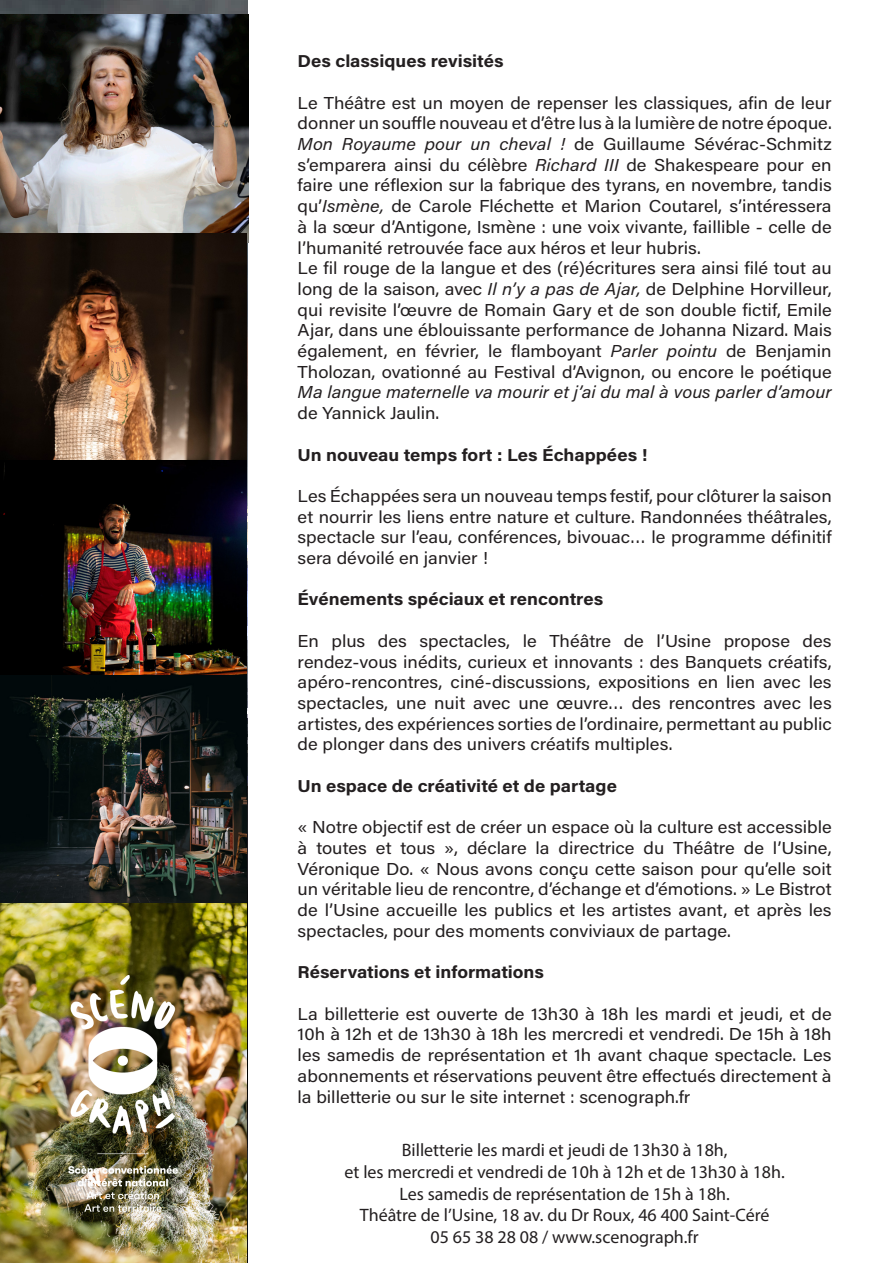
<style>
.page{position:relative;width:893px;height:1263px;background:#fff}
.page>*{position:absolute;margin:0;border:0;box-sizing:border-box;transform-origin:0 0}
.t1{font:18px "Myriad Pro";color:#231f20}
.t2{font:17.25px/20.7px "Acumin Pro";color:#231f20;text-align:justify;scale:1.07 1}
.t3{font:700 17.25px "Acumin Pro";color:#231f20;scale:1.07 1}
.s1{font-style:italic}
</style>
<div class="page">
<img style="left:0;top:15px;width:248px;height:227px">
<img style="left:0;top:233px;width:247px;height:443px">
<img style="left:0;top:676px;width:247px;height:227px">
<img style="left:0;top:903px;width:247px;height:360px">
<img style="left:69px;top:976px;width:109px;height:236px">
<p class="t3" style="left:298px;top:49px;width:194px">Des classiques revisités</p>
<p class="t2" style="left:298px;top:92px;width:501px">Le Théâtre est un moyen de repenser les classiques, afin de leur donner un souffle nouveau et d’être lus à la lumière de notre époque.<br><span class="s1">Mon Royaume pour un cheval !</span> de Guillaume Sévérac-Schmitz s’emparera ainsi du célèbre <span class="s1">Richard III</span> de Shakespeare pour en faire une réflexion sur la fabrique des tyrans, en novembre, tandis qu’<span class="s1">Ismène,</span> de Carole Fléchette et Marion Coutarel, s’intéressera à la sœur d’Antigone, Ismène : une voix vivante, faillible - celle de l’humanité retrouvée face aux héros et leur hubris.</p>
<p class="t2" style="left:298px;top:257px;width:501px">Le fil rouge de la langue et des (ré)écritures sera ainsi filé tout au long de la saison, avec <span class="s1">Il n’y a pas de Ajar,</span> de Delphine Horvilleur, qui revisite l’œuvre de Romain Gary et de son double fictif, Emile Ajar, dans une éblouissante performance de Johanna Nizard. Mais également, en février, le flamboyant <span class="s1">Parler pointu</span> de Benjamin Tholozan, ovationné au Festival d’Avignon, ou encore le poétique <span class="s1">Ma langue maternelle va mourir et j’ai du mal à vous parler d’amour </span>de Yannick Jaulin.</p>
<p class="t3" style="left:298px;top:442px;width:329px">Un nouveau temps fort : Les Échappées !</p>
<p class="t2" style="left:298px;top:485px;width:501px">Les Échappées sera un nouveau temps festif, pour clôturer la saison et nourrir les liens entre nature et culture. Randonnées théâtrales, spectacle sur l’eau, conférences, bivouac… le programme définitif sera dévoilé en janvier !</p>
<p class="t3" style="left:298px;top:587px;width:287px">Événements spéciaux et rencontres</p>
<p class="t2" style="left:298px;top:630px;width:501px">En plus des spectacles, le Théâtre de l’Usine propose des rendez-vous inédits, curieux et innovants : des Banquets créatifs, apéro-rencontres, ciné-discussions, expositions en lien avec les spectacles, une nuit avec une œuvre… des rencontres avec les artistes, des expériences sorties de l’ordinaire, permettant au public de plonger dans des univers créatifs multiples.</p>
<p class="t3" style="left:298px;top:774px;width:300px">Un espace de créativité et de partage</p>
<p class="t2" style="left:298px;top:816px;width:501px">« Notre objectif est de créer un espace où la culture est accessible à toutes et tous », déclare la directrice du Théâtre de l’Usine, Véronique Do. « Nous avons conçu cette saison pour qu’elle soit un véritable lieu de rencontre, d’échange et d’émotions. » Le Bistrot de l’Usine accueille les publics et les artistes avant, et après les spectacles, pour des moments conviviaux de partage.</p>
<p class="t3" style="left:298px;top:960px;width:232px">Réservations et informations</p>
<p class="t2" style="left:298px;top:1002px;width:501px">La billetterie est ouverte de 13h30 à 18h les mardi et jeudi, et de 10h à 12h et de 13h30 à 18h les mercredi et vendredi. De 15h à 18h les samedis de représentation et 1h avant chaque spectacle. Les abonnements et réservations peuvent être effectués directement à la billetterie ou sur le site internet : scenograph.fr</p>
<p class="t1" style="left:402px;top:1139px;width:327px">Billetterie les mardi et jeudi de 13h30 à 18h,</p>
<p class="t1" style="left:345px;top:1161px;width:442px">et les mercredi et vendredi de 10h à 12h et de 13h30 à 18h.</p>
<p class="t1" style="left:399px;top:1182px;width:332px">Les samedis de représentation de 15h à 18h.</p>
<p class="t1" style="left:360px;top:1204px;width:411px">Théâtre de l’Usine, 18 av. du Dr Roux, 46 400 Saint-Céré</p>
<p class="t1" style="left:431px;top:1226px;width:270px">05 65 38 28 08 / www.scenograph.fr</p>
</div>
